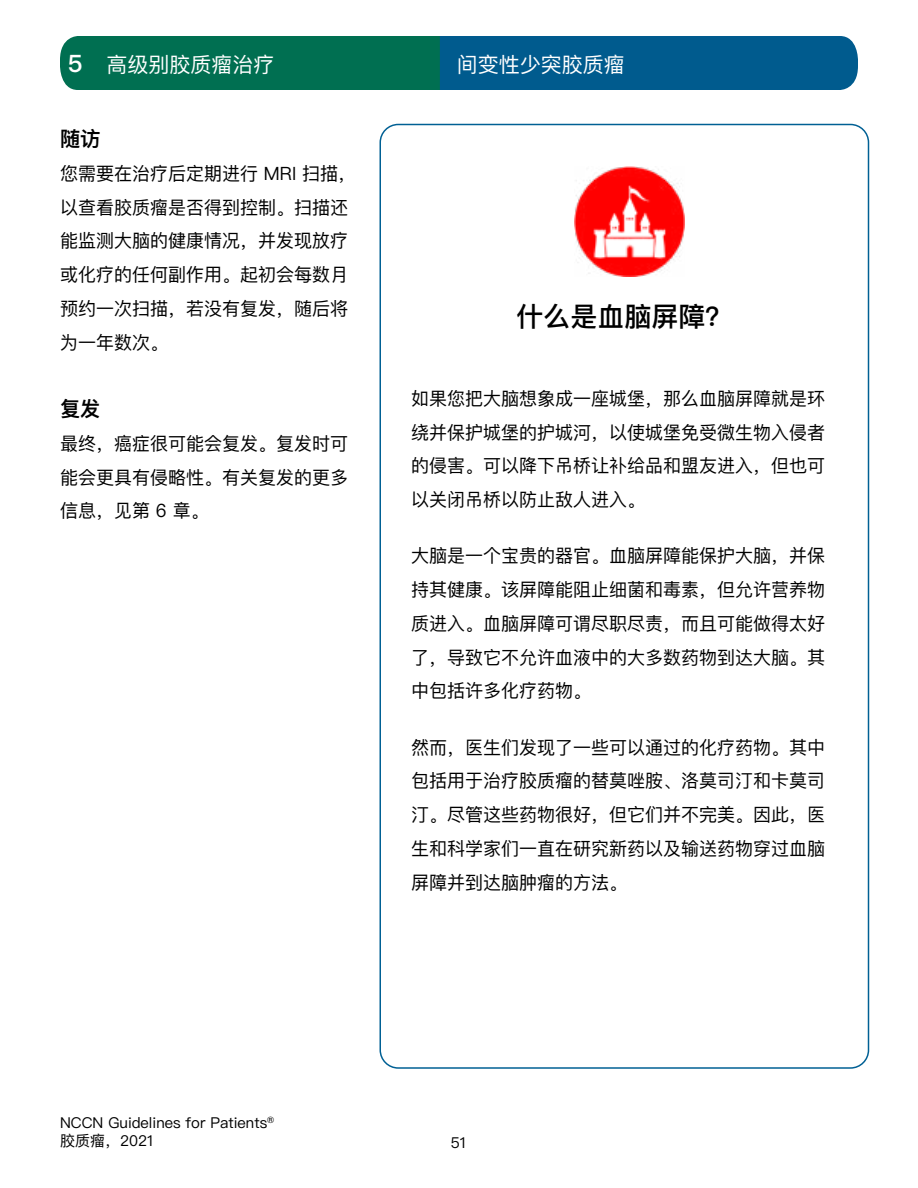
<style>
.page{position:relative;width:918px;height:1188px;background:#fff}
.page>*{position:absolute;margin:0;border:0;box-sizing:border-box;transform-origin:0 0}
.t1{font:500 27px "Ping Fang SC";color:#000}
.t2{font:21px "Ping Fang SC";color:#fff}
.t3{font:600 20.7px "Ping Fang SC";color:#000}
.t4{font:18.3px/33.8px "Ping Fang SC";color:#000;text-align:justify}
.t5{font:15px/18px "Ping Fang SC";color:#000}
.s1{font-weight:600;font-size:24px}
</style>
<div class="page">
<svg style="left:60px;top:36px;width:798px;height:54px;background:#016572"></svg>
<img style="left:575px;top:167px;width:109px;height:109px">
<p class="t2" style="left:68px;top:51px;width:208px"><span class="s1">5</span> 高级别胶质瘤治疗</p>
<p class="t2" style="left:457px;top:51px;width:169px">间变性少突胶质瘤</p>
<p class="t3" style="left:60px;top:126px;width:42px">随访</p>
<p class="t4" style="left:60px;top:156px;width:298px;text-align:left">您需要在治疗后定期进行 MRI 扫描，以查看胶质瘤是否得到控制。扫描还能监测大脑的健康情况，并发现放疗或化疗的任何副作用。起初会每数月预约一次扫描，若没有复发，随后将为一年数次。</p>
<p class="t3" style="left:60px;top:396px;width:42px">复发</p>
<p class="t4" style="left:60px;top:426px;width:289px">最终，癌症很可能会复发。复发时可能会更具有侵略性。有关复发的更多信息，见第 6 章。</p>
<h1 class="t1" style="left:516px;top:300px;width:217px">什么是血脑屏障？</h1>
<p class="t4" style="left:411px;top:381px;width:415px">如果您把大脑想象成一座城堡，那么血脑屏障就是环绕并保护城堡的护城河，以使城堡免受微生物入侵者的侵害。可以降下吊桥让补给品和盟友进入，但也可以关闭吊桥以防止敌人进入。</p>
<p class="t4" style="left:411px;top:539px;width:415px">大脑是一个宝贵的器官。血脑屏障能保护大脑，并保持其健康。该屏障能阻止细菌和毒素，但允许营养物质进入。血脑屏障可谓尽职尽责，而且可能做得太好了，导致它不允许血液中的大多数药物到达大脑。其中包括许多化疗药物。</p>
<p class="t4" style="left:411px;top:730px;width:415px">然而，医生们发现了一些可以通过的化疗药物。其中包括用于治疗胶质瘤的替莫唑胺、洛莫司汀和卡莫司汀。尽管这些药物很好，但它们并不完美。因此，医生和科学家们一直在研究新药以及输送药物穿过血脑屏障并到达脑肿瘤的方法。</p>
<p class="t5" style="left:60px;top:1113px;width:216px">NCCN Guidelines for Patients<sup>®</sup>胶质瘤，2021</p>
<p class="t5" style="left:451px;top:1133px;width:17px">51</p>
</div>
